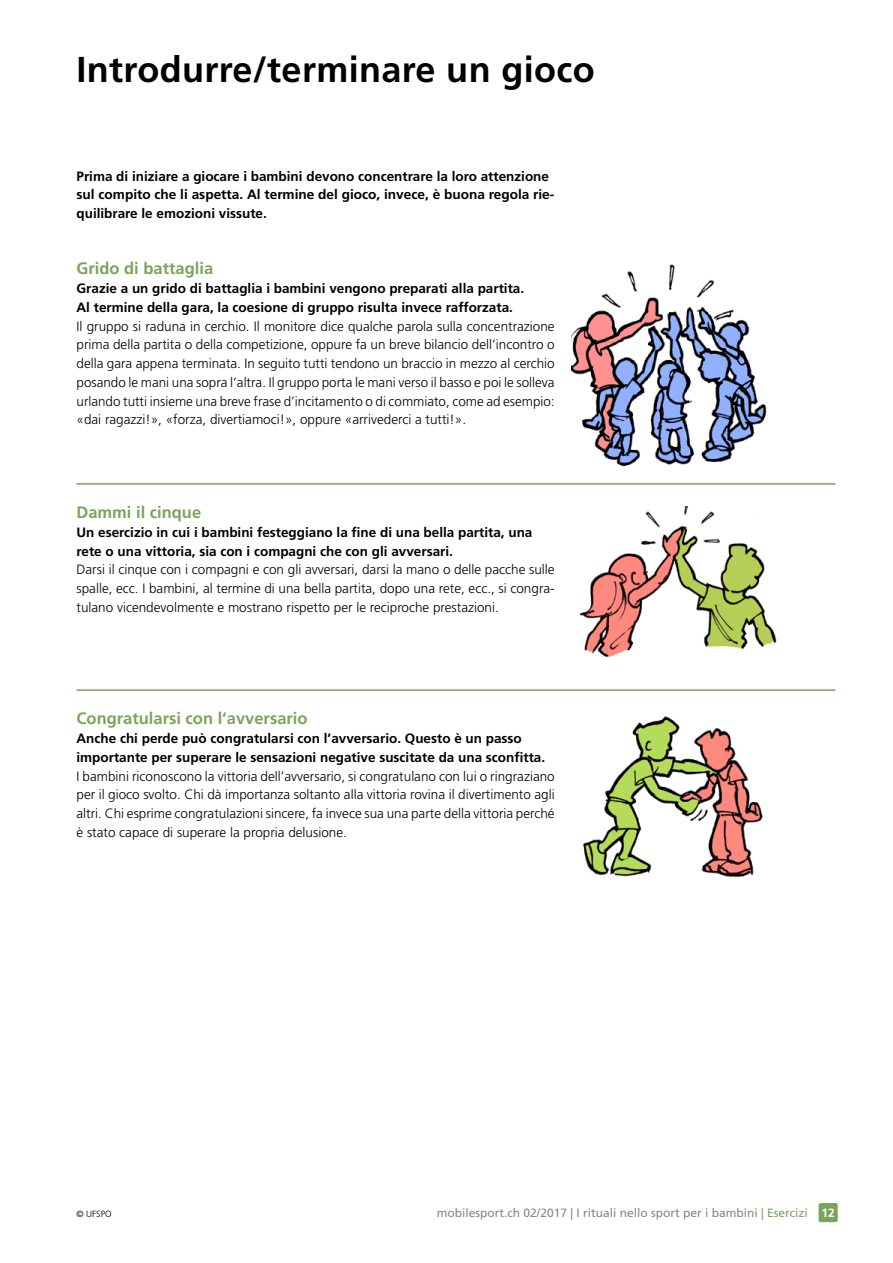
<style>
.page{position:relative;width:893px;height:1263px;background:#fff}
.page>*{position:absolute;margin:0;border:0;box-sizing:border-box;transform-origin:0 0}
.H1_Haupttitel_24pt{font:700 36px "Frutiger LT";letter-spacing:.01em;color:#000}
.H2_Titel_gruen_11pt{font:700 16.5px "Frutiger LT";color:#7ca35c}
.P_Gundtext_i{font:300 13.5px/18.8px "Frutiger LT";color:#000;text-align:justify}
.P_Lead{font:700 13.5px/18.8px "Frutiger LT";color:#000}
.t1{font:12px "Frutiger LT";color:#868786}
.t2{font:300 9px "Frutiger LT";color:#000}
.s1{color:#7ca35c}
.s2{font-weight:700;color:#fff}
</style>
<div class="page">
<div style="left:819px;top:1203px;width:19px;height:19px;background:#7ca35c;border-radius:2px"></div>
<hr style="left:77px;top:483px;width:758px;height:2px;background:#7ca35c">
<hr style="left:77px;top:689px;width:758px;height:2px;background:#7ca35c">
<img style="left:572px;top:264px;width:195px;height:203px">
<img style="left:579px;top:507px;width:198px;height:150px">
<img style="left:583px;top:716px;width:180px;height:162px">
<p class="H1_Haupttitel_24pt" style="left:77px;top:49px;width:520px">Introdurre/terminare un gioco</p>
<p class="P_Lead" style="left:77px;top:167px;width:479px">Prima di iniziare a giocare i bambini devono concentrare la loro attenzione sul compito che li aspetta. Al termine del gioco, invece, è buona regola rie&shy;quilibrare le emozioni vissute.</p>
<h2 class="H2_Titel_gruen_11pt" style="left:77px;top:259px;width:138px">Grido di battaglia</h2>
<p class="P_Lead" style="left:77px;top:279px;width:449px">Grazie a un grido di battaglia i bambini vengono preparati alla partita.<br>Al termine della gara, la coesione di gruppo risulta invece rafforzata.</p>
<p class="P_Gundtext_i" style="left:77px;top:317px;width:480px">Il gruppo si raduna in cerchio. Il monitore dice qualche parola sulla concentrazione prima della partita o della competizione, oppure fa un breve bilancio dell’incontro o della gara appena terminata. In seguito tutti tendono un braccio in mezzo al cerchio posando le mani una sopra l’altra. Il gruppo porta le mani verso il basso e poi le solleva urlando tutti insieme una breve frase d’incitamento o di commiato, come ad esempio: «dai ragazzi!», «forza, divertiamoci!», oppure «arrivederci a tutti!».</p>
<h2 class="H2_Titel_gruen_11pt" style="left:77px;top:503px;width:126px">Dammi il cinque</h2>
<p class="P_Lead" style="left:77px;top:523px;width:457px">Un esercizio in cui i bambini festeggiano la fine di una bella partita, una rete o una vittoria, sia con i compagni che con gli avversari.</p>
<p class="P_Gundtext_i" style="left:77px;top:560px;width:480px">Darsi il cinque con i compagni e con gli avversari, darsi la mano o delle pacche sulle spalle, ecc. I bambini, al termine di una bella partita, dopo una rete, ecc., si congra&shy;tulano vicendevolmente e mostrano rispetto per le reciproche prestazioni.</p>
<h2 class="H2_Titel_gruen_11pt" style="left:77px;top:709px;width:233px">Congratularsi con l‘avversario</h2>
<p class="P_Lead" style="left:77px;top:729px;width:470px">Anche chi perde può congratularsi con l’avversario. Questo è un passo importante per superare le sensazioni negative suscitate da una sconfitta.</p>
<p class="P_Gundtext_i" style="left:77px;top:767px;width:480px">I bambini riconoscono la vittoria dell’avversario, si congratulano con lui o ringraziano per il gioco svolto. Chi dà importanza soltanto alla vittoria rovina il divertimento agli altri. Chi esprime congratulazioni sincere, fa invece sua una parte della vittoria perché è stato capace di superare la propria delusione.</p>
<p class="t2" style="left:77px;top:1209px;width:37px">© UFSPO</p>
<p class="t1" style="left:437px;top:1206px;width:399px">mobilesport.ch 02/2017 | I rituali nello sport per i bambini <span class="s1">| Esercizi</span> <span class="s2">12</span></p>
</div>
